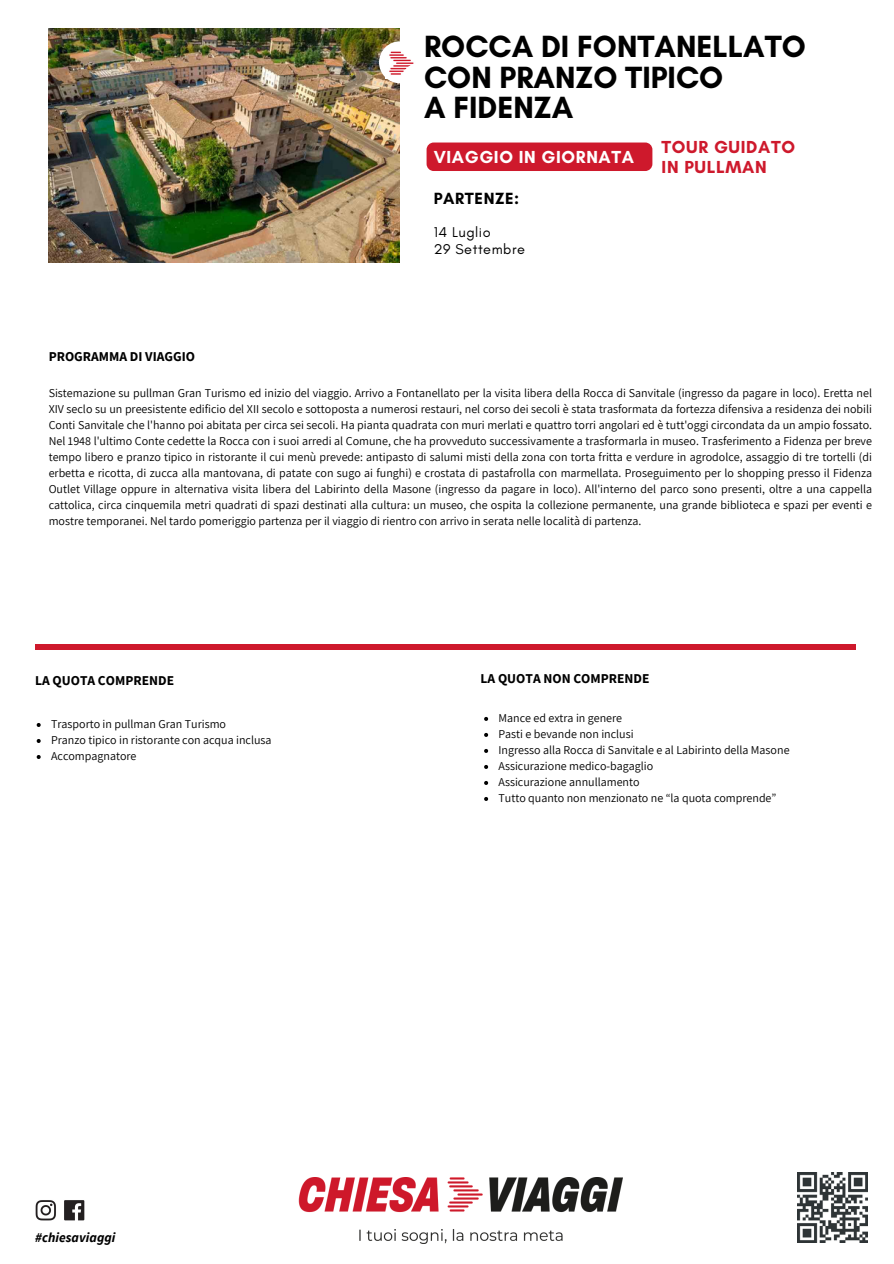
<style>
.page{position:relative;width:894px;height:1264px;background:#fff}
.page>*{position:absolute;margin:0;border:0;box-sizing:border-box;transform-origin:0 0}
.t1{font:700 31.2px/30.3px "Glacial Indifference";color:#000}
.t2{font:700 17.7px/20.2px "Glacial Indifference";letter-spacing:.035em;color:#ce192c}
.t3{font:700 17.7px "Glacial Indifference";letter-spacing:.035em;color:#fff}
.t4{font:700 16.5px "Glacial Indifference";letter-spacing:.035em;color:#000}
.t5{font:14.4px/16.6px "Glacial Indifference";letter-spacing:.035em;color:#000}
.t6{font:700 13.5px "Source Sans Pro";color:#000}
.t7{font:italic 700 13.5px "Source Sans Pro";letter-spacing:.005em;color:#000}
.t8{font:12px/16px "Assistant";color:#000;text-align:justify}
</style>
<div class="page">
<div style="left:35px;top:644px;width:820px;height:5px;background:#ce192c"></div>
<img style="left:49px;top:28px;width:351px;height:234px">
<div style="left:379px;top:41px;width:42px;height:42px;background:#fff;border-radius:50%"></div>
<img style="left:385px;top:51px;width:29px;height:27px">
<img style="left:298px;top:1177px;width:324px;height:65px">
<img style="left:797px;top:1172px;width:70px;height:70px">
<img style="left:35px;top:1200px;width:50px;height:21px">
<div style="left:400px;top:62px;width:42px;height:42px;background:#fff;border-radius:50%"></div>
<div style="left:426px;top:142px;width:226px;height:29px;background:#ce192c;border-radius:7px"></div>
<svg style="left:37px;top:723px;width:4px;height:4px"></svg>
<svg style="left:37px;top:739px;width:4px;height:4px"></svg>
<svg style="left:37px;top:755px;width:4px;height:4px"></svg>
<svg style="left:484px;top:717px;width:4px;height:4px"></svg>
<svg style="left:484px;top:733px;width:4px;height:4px"></svg>
<svg style="left:484px;top:749px;width:4px;height:4px"></svg>
<svg style="left:484px;top:765px;width:4px;height:4px"></svg>
<svg style="left:484px;top:781px;width:4px;height:4px"></svg>
<svg style="left:484px;top:797px;width:4px;height:4px"></svg>
<p class="t1" style="left:424px;top:31px;width:383px">ROCCA DI FONTANELLATO<br>CON PRANZO TIPICO<br>A FIDENZA</p>
<p class="t6" style="left:49px;top:347px;width:148px">PROGRAMMA DI VIAGGIO</p>
<h5 class="t3" style="left:433px;top:146px;width:202px">VIAGGIO IN GIORNATA</h5>
<p class="t4" style="left:433px;top:188px;width:87px">PARTENZE:</p>
<p class="t5" style="left:433px;top:224px;width:93px">14 Luglio<br>29 Settembre</p>
<h3 class="t2" style="left:661px;top:136px;width:135px">TOUR GUIDATO<br>IN PULLMAN</h3>
<p class="t8" style="left:49px;top:384px;width:824px">Sistemazione su pullman Gran Turismo ed inizio del viaggio. Arrivo a Fontanellato per la visita libera della Rocca di Sanvitale (ingresso da pagare in loco). Eretta nel XIV seclo su un preesistente edificio del XII secolo e sottoposta a numerosi restauri, nel corso dei secoli è stata trasformata da fortezza difensiva a residenza dei nobili Conti Sanvitale che l'hanno poi abitata per circa sei secoli. Ha pianta quadrata con muri merlati e quattro torri angolari ed è tutt'oggi circondata da un ampio fossato.<br>Nel 1948 l'ultimo Conte cedette la Rocca con i suoi arredi al Comune, che ha provveduto successivamente a trasformarla in museo. Trasferimento a Fidenza per breve tempo libero e pranzo tipico in ristorante il cui menù prevede: antipasto di salumi misti della zona con torta fritta e verdure in agrodolce, assaggio di tre tortelli (di erbetta e ricotta, di zucca alla mantovana, di patate con sugo ai funghi) e crostata di pastafrolla con marmellata. Proseguimento per lo shopping presso il Fidenza Outlet Village oppure in alternativa visita libera del Labirinto della Masone (ingresso da pagare in loco). All'interno del parco sono presenti, oltre a una cappella cattolica, circa cinquemila metri quadrati di spazi destinati alla cultura: un museo, che ospita la collezione permanente, una grande biblioteca e spazi per eventi e mostre temporanei. Nel tardo pomeriggio partenza per il viaggio di rientro con arrivo in serata nelle località di partenza.</p>
<h2 class="t6" style="left:35px;top:671px;width:140px">LA QUOTA COMPRENDE</h2>
<h2 class="t6" style="left:480px;top:670px;width:170px">LA QUOTA NON COMPRENDE</h2>
<p class="t8" style="left:51px;top:715px;width:176px">Trasporto in pullman Gran Turismo</p>
<p class="t8" style="left:51px;top:731px;width:222px">Pranzo tipico in ristorante con acqua inclusa</p>
<p class="t8" style="left:51px;top:747px;width:87px">Accompagnatore</p>
<h3 class="t7" style="left:35px;top:1228px;width:82px">#chiesaviaggi</h3>
<p class="t8" style="left:498px;top:709px;width:125px">Mance ed extra in genere</p>
<p class="t8" style="left:498px;top:725px;width:136px">Pasti e bevande non inclusi</p>
<p class="t8" style="left:498px;top:741px;width:292px">Ingresso alla Rocca di Sanvitale e al Labirinto della Masone</p>
<p class="t8" style="left:498px;top:757px;width:156px">Assicurazione medico-bagaglio</p>
<p class="t8" style="left:498px;top:773px;width:142px">Assicurazione annullamento</p>
<h4 class="t8" style="left:498px;top:789px;width:279px">Tutto quanto non menzionato ne “la quota comprende”</h4>
</div>
